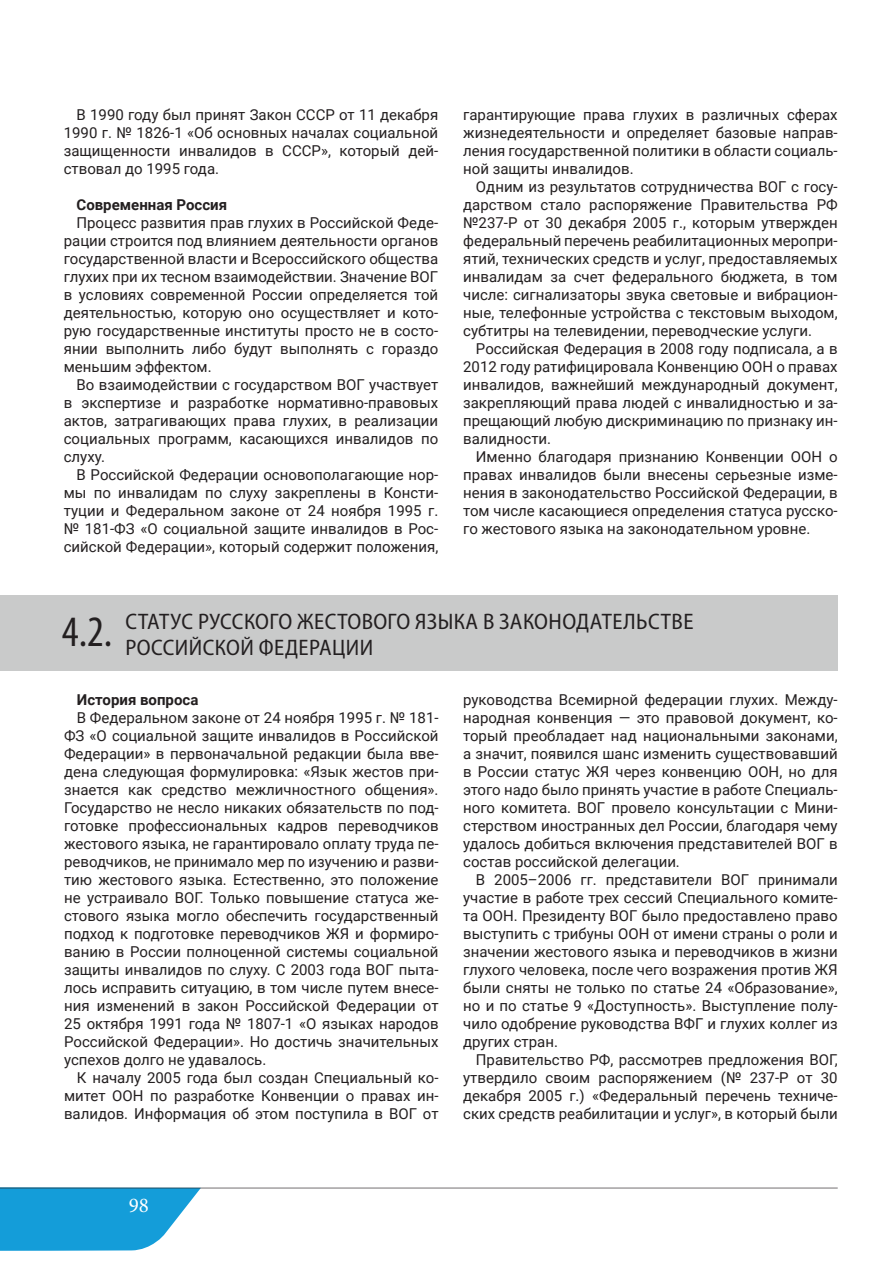
<style>
.page{position:relative;width:893px;height:1263px;background:#fff}
.page>*{position:absolute;margin:0;border:0;box-sizing:border-box;transform-origin:0 0}
.Paragraph_Style_1{font:condensed 43.5px "Myriad Pro";color:#231f20}
.Paragraph_Style_1-2{font:semi-condensed 22.5px/25.5px "Myriad Pro";letter-spacing:.02em;color:#231f20}
.t1{font:21px "Minion Pro";color:#fff}
.текст{font:15px/18px "Roboto";color:#231f20;text-align:justify}
.текст-2{font:700 15px "Roboto";color:#231f20}
</style>
<div class="page">
<svg style="left:0;top:1189px;width:200px;height:62px;background:#32a9dd"></svg>
<hr style="left:0;top:1187px;width:838px;height:2px;background:#231f20">
<div style="left:0;top:595px;width:838px;height:75px;background:#c9caca"></div>
<p class="текст" style="left:64px;top:105px;width:376px;text-indent:13px">В 1990 году был принят Закон СССР от 11 декабря 1990 г. № 1826-1 «Об основных началах социальной защищенности инвалидов в СССР», который дей&shy;ствовал до 1995 года.</p>
<p class="текст-2" style="left:77px;top:194px;width:152px">Современная Россия</p>
<p class="текст" style="left:64px;top:213px;width:376px;text-indent:13px">Процесс развития прав глухих в Российской Феде&shy;рации строится под влиянием деятельности органов государственной власти и Всероссийского общества глухих при их тесном взаимодействии. Значение ВОГ в условиях современной России определяется той деятельностью, которую оно осуществляет и кото&shy;рую государственные институты просто не в состо&shy;янии выполнить либо будут выполнять с гораздо меньшим эффектом.</p>
<p class="текст" style="left:64px;top:375px;width:376px;text-indent:13px">Во взаимодействии с государством ВОГ участвует в экспертизе и разработке нормативно-правовых актов, затрагивающих права глухих, в реализации социальных программ, касающихся инвалидов по слуху.</p>
<p class="текст" style="left:64px;top:465px;width:376px;text-indent:13px">В Российской Федерации основополагающие нор&shy;мы по инвалидам по слуху закреплены в Консти&shy;туции и Федеральном законе от 24 ноября 1995 г. № 181-ФЗ «О социальной защите инвалидов в Рос&shy;сийской Федерации», который содержит положения,</p>
<p class="текст" style="left:463px;top:105px;width:376px">гарантирующие права глухих в различных сферах жизнедеятельности и определяет базовые направ&shy;ления государственной политики в области социаль&shy;ной защиты инвалидов.</p>
<p class="текст" style="left:463px;top:177px;width:376px;text-indent:13px">Одним из результатов сотрудничества ВОГ с госу&shy;дарством стало распоряжение Правительства РФ №237-Р от 30 декабря 2005 г., которым утвержден федеральный перечень реабилитационных меропри&shy;ятий, технических средств и услуг, предоставляемых инвалидам за счет федерального бюджета, в том числе: сигнализаторы звука световые и вибрацион&shy;ные, телефонные устройства с текстовым выходом, субтитры на телевидении, переводческие услуги.</p>
<p class="текст" style="left:463px;top:339px;width:376px;text-indent:13px">Российская Федерация в 2008 году подписала, а в 2012 году ратифицировала Конвенцию ООН о правах инвалидов, важнейший международный документ, закрепляющий права людей с инвалидностью и за&shy;прещающий любую дискриминацию по признаку ин&shy;валидности.</p>
<p class="текст" style="left:463px;top:447px;width:376px;text-indent:13px">Именно благодаря признанию Конвенции ООН о правах инвалидов были внесены серьезные изме&shy;нения в законодательство Российской Федерации, в том числе касающиеся определения статуса русско&shy;го жестового языка на законодательном уровне.</p>
<p class="Paragraph_Style_1" style="left:62px;top:608px;width:52px">4.2.</p>
<p class="Paragraph_Style_1-2" style="left:125px;top:609px;width:570px">СТАТУС РУССКОГО ЖЕСТОВОГО ЯЗЫКА В ЗАКОНОДАТЕЛЬСТВЕ<br>РОССИЙСКОЙ ФЕДЕРАЦИИ</p>
<p class="текст-2" style="left:77px;top:689px;width:123px">История вопроса</p>
<p class="текст" style="left:64px;top:708px;width:376px;text-indent:13px">В Федеральном законе от 24 ноября 1995 г. № 181- ФЗ «О социальной защите инвалидов в Российской Федерации» в первоначальной редакции была вве&shy;дена следующая формулировка: «Язык жестов при&shy;знается как средство межличностного общения».<br>Государство не несло никаких обязательств по под&shy;готовке профессиональных кадров переводчиков жестового языка, не гарантировало оплату труда пе&shy;реводчиков, не принимало мер по изучению и разви&shy;тию жестового языка. Естественно, это положение не устраивало ВОГ. Только повышение статуса же&shy;стового языка могло обеспечить государственный подход к подготовке переводчиков ЖЯ и формиро&shy;ванию в России полноценной системы социальной защиты инвалидов по слуху. С 2003 года ВОГ пыта&shy;лось исправить ситуацию, в том числе путем внесе&shy;ния изменений в закон Российской Федерации от 25 октября 1991 года № 1807-1 «О языках народов Российской Федерации». Но достичь значительных успехов долго не удавалось.</p>
<p class="текст" style="left:64px;top:1068px;width:376px;text-indent:13px">К началу 2005 года был создан Специальный ко&shy;митет ООН по разработке Конвенции о правах ин&shy;валидов. Информация об этом поступила в ВОГ от</p>
<p class="текст" style="left:463px;top:690px;width:376px">руководства Всемирной федерации глухих. Между&shy;народная конвенция — это правовой документ, ко&shy;торый преобладает над национальными законами, а значит, появился шанс изменить существовавший в России статус ЖЯ через конвенцию ООН, но для этого надо было принять участие в работе Специаль&shy;ного комитета. ВОГ провело консультации с Мини&shy;стерством иностранных дел России, благодаря чему удалось добиться включения представителей ВОГ в состав российской делегации.</p>
<p class="текст" style="left:463px;top:870px;width:376px;text-indent:13px">В 2005–2006 гг. представители ВОГ принимали участие в работе трех сессий Специального комите&shy;та ООН. Президенту ВОГ было предоставлено право выступить с трибуны ООН от имени страны о роли и значении жестового языка и переводчиков в жизни глухого человека, после чего возражения против ЖЯ были сняты не только по статье 24 «Образование», но и по статье 9 «Доступность». Выступление полу&shy;чило одобрение руководства ВФГ и глухих коллег из других стран.</p>
<p class="текст" style="left:463px;top:1050px;width:376px;text-indent:13px">Правительство РФ, рассмотрев предложения ВОГ, утвердило своим распоряжением (№ 237-Р от 30 декабря 2005 г.) «Федеральный перечень техниче&shy;ских средств реабилитации и услуг», в который были</p>
<h3 class="t1" style="left:129px;top:1191px;width:22px">98</h3>
</div>
